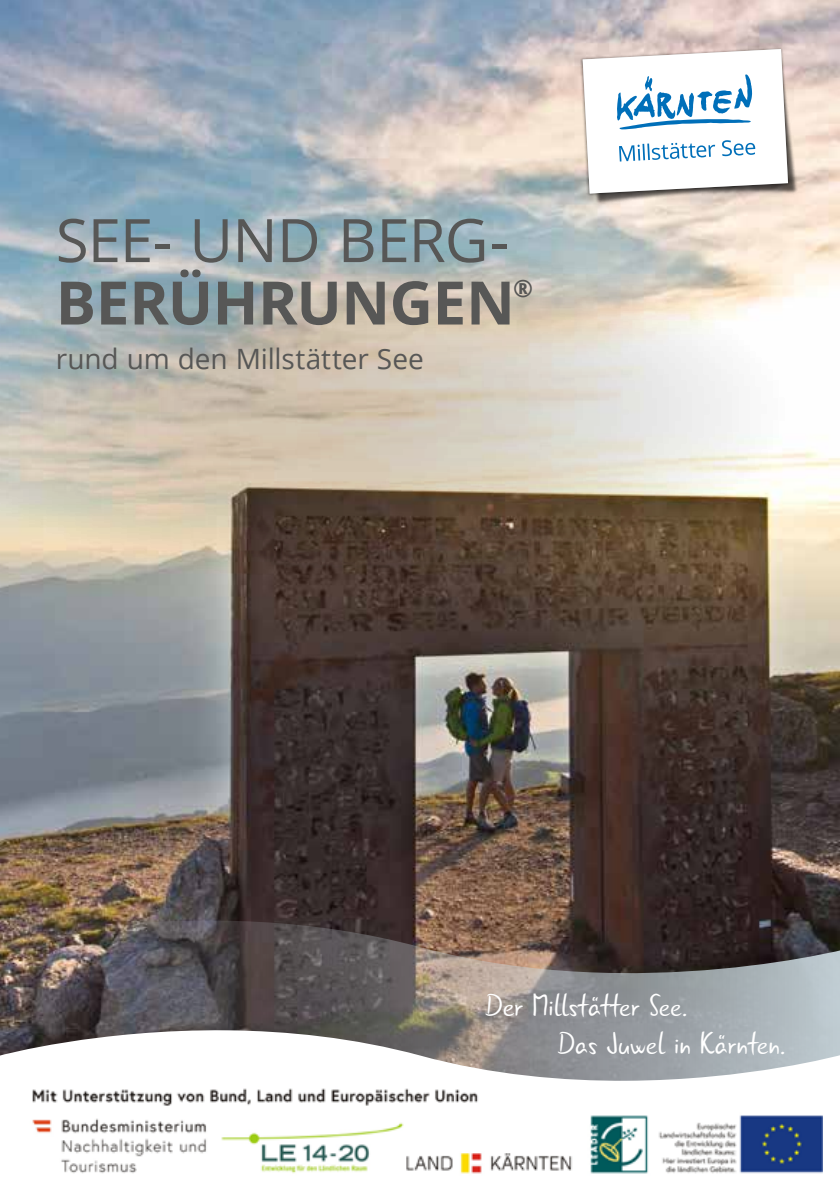
<style>
.page{position:relative;width:840px;height:1191px;background:#fff}
.page>*{position:absolute;margin:0;border:0;box-sizing:border-box;transform-origin:0 0}
.t1{font:60px "Open Sans";letter-spacing:-.015em;color:#575756}
.t2{font:700 60px "Open Sans";letter-spacing:-.01em;color:#575756}
.t3{font:32px/38.4px "Gunny Rewritten";color:#fff}
.t4{font:28px "Open Sans";letter-spacing:-.005em;color:#575756}
.t5{font:700 24px "Open Sans";color:#575756}
</style>
<div class="page">
<img style="left:0;top:0;width:839px;height:918px">
<img style="left:585px;top:54px;width:214px;height:151px">
<img style="left:578px;top:45px;width:213px;height:152px">
<img style="left:0;top:918px;width:839px;height:111px">
<svg style="left:0;top:1029px;width:839px;height:109px"></svg>
<img style="left:29px;top:1084px;width:793px;height:90px">
<svg style="left:0;top:238px;width:797px;height:346px;background:#b9b3a7"></svg>
<svg style="left:582px;top:49px;width:205px;height:144px"></svg>
<h1 class="t1" style="left:56px;top:199px;width:455px">SEE- UND BERG-</h1>
<h1 class="t2" style="left:56px;top:260px;width:460px">BERÜHRUNGEN</h1>
<p class="t5" style="left:513px;top:271px;width:21px">®</p>
<p class="t4" style="left:56px;top:339px;width:369px">rund um den Millstätter See</p>
<p class="t3" style="left:556px;top:987px;width:231px;text-indent:-72px">Der Millstätter See.<br>Das Juwel in Kärnten.</p>
</div>
